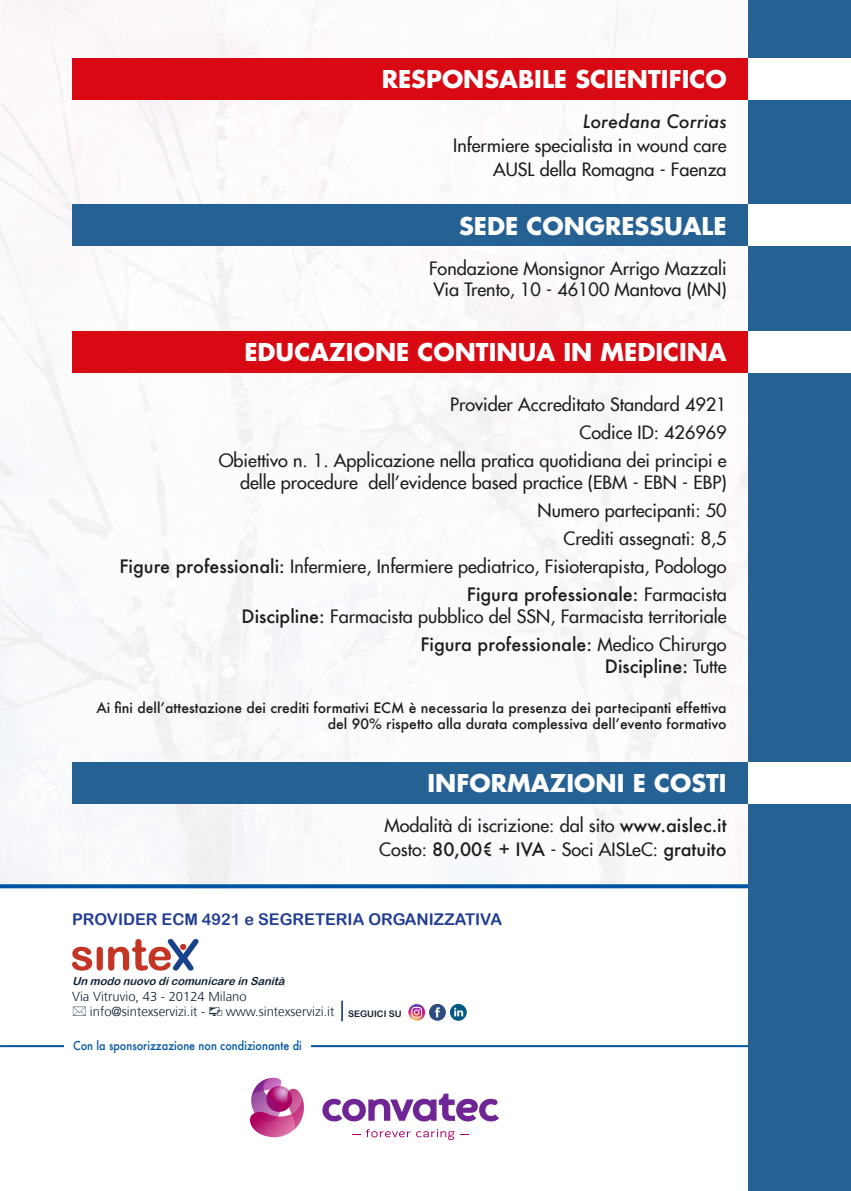
<style>
.page{position:relative;width:851px;height:1191px;background:#fff}
.page>*{position:absolute;margin:0;border:0;box-sizing:border-box;transform-origin:0 0}
.t1{font:700 24px "Futura";color:#fff}
.t2{font:18px/28px "Futura";color:#1d1d1b;text-align:right}
.t3{font:500 18px "Futura";color:#1d1d1b}
.t4{font:italic 500 18px "Futura";color:#1d1d1b}
.t5{font:16.2px "Arial Rounded MT Bold";color:#223e91}
.t6{font:500 14px/16.8px "Futura";color:#1d1d1b;text-align:right}
.t7{font:300 13px/15.6px "Frutiger";color:#0e2233}
.t8{font:500 12px "Futura";color:#0054a2;scale:.9 1}
.t9{font:italic 11.2px "Arial Rounded MT Bold";color:#0e2233}
.s1{font-weight:500}
.s2{font-weight:400}
.s3{font-family:"Arial Rounded MT Bold";font-weight:400;font-size:9px}
</style>
<div class="page">
<hr style="left:0;top:1045px;width:850px;height:2px;background:#0054a2">
<div style="left:65px;top:1040px;width:245px;height:12px;background:#fff"></div>
<img style="left:0;top:0;width:748px;height:884px">
<svg style="left:0;top:884px;width:748px;height:4px;background:#105fa7"></svg>
<div style="left:748px;top:0;width:102px;height:1191px;background:#266194"></div>
<div style="left:72px;top:58px;width:706px;height:42px;background:#d80912"></div>
<div style="left:748px;top:58px;width:102px;height:42px;background:#fff"></div>
<div style="left:72px;top:204px;width:778px;height:42px;background:#266194"></div>
<div style="left:748px;top:204px;width:102px;height:42px;background:#fff"></div>
<div style="left:72px;top:331px;width:706px;height:42px;background:#d80912"></div>
<div style="left:748px;top:331px;width:102px;height:42px;background:#fff"></div>
<div style="left:72px;top:761px;width:778px;height:42px;background:#266194"></div>
<div style="left:748px;top:761px;width:102px;height:42px;background:#fff"></div>
<svg style="left:322px;top:1093px;width:177px;height:28px"></svg>
<svg style="left:250px;top:1077px;width:54px;height:60px"></svg>
<svg style="left:366px;top:1128px;width:44px;height:9px"></svg>
<svg style="left:416px;top:1129px;width:38px;height:11px"></svg>
<svg style="left:72px;top:939px;width:126px;height:31px"></svg>
<hr style="left:341px;top:1000px;width:2px;height:21px;background:#18428b">
<svg style="left:429px;top:1004px;width:37px;height:16px"></svg>
<img style="left:408px;top:1003px;width:17px;height:17px">
<svg style="left:411px;top:1007px;width:11px;height:10px"></svg>
<h1 class="t1" style="left:382px;top:63px;width:346px">RESPONSABILE SCIENTIFICO</h1>
<p class="t4" style="left:582px;top:109px;width:145px">Loredana Corrias</p>
<p class="t2" style="left:453px;top:133px;width:275px;line-height:24px">Infermiere specialista in wound care<br>AUSL della Romagna - Faenza</p>
<h1 class="t1" style="left:459px;top:209px;width:269px">SEDE CONGRESSUALE</h1>
<p class="t2" style="left:429px;top:257px;width:299px;line-height:21.6px;text-align:left">Fondazione Monsignor Arrigo Mazzali<br>Via Trento, 10 - 46100 Mantova (MN)</p>
<h1 class="t1" style="left:244px;top:336px;width:484px">EDUCAZIONE CONTINUA IN MEDICINA</h1>
<p class="t2" style="left:219px;top:390px;width:509px">Provider Accreditato Standard 4921<br>Codice ID: 426969<br>Obiettivo n. 1. Applicazione nella pratica quotidiana dei principi e</p>
<p class="t2" style="left:119px;top:468px;width:608px">delle procedure dell’evidence based practice (EBM - EBN - EBP)<br>Numero partecipanti: 50<br>Crediti assegnati: 8,5<br><span class="s1">Figure professionali:</span> Infermiere, Infermiere pediatrico, Fisioterapista, Podologo <span class="s1">Figura professionale:</span> Farmacista</p>
<p class="t2" style="left:241px;top:602px;width:486px"><span class="s1">Discipline:</span> Farmacista pubblico del SSN, Farmacista territoriale<br><span class="s1">Figura professionale:</span> Medico Chirurgo</p>
<p class="t3" style="left:605px;top:654px;width:123px">Discipline: <span class="s2">Tutte</span></p>
<p class="t6" style="left:96px;top:699px;width:631px">Ai fini dell’attestazione dei crediti formativi ECM è necessaria la presenza dei partecipanti effettiva del 90% rispetto alla durata complessiva dell’evento formativo</p>
<h1 class="t1" style="left:427px;top:767px;width:300px">INFORMAZIONI E COSTI</h1>
<p class="t2" style="left:379px;top:813px;width:349px;line-height:24px;text-align:left">Modalità di iscrizione: dal sito <span class="s1">www.aislec.it<br></span>Costo: <span class="s1">80,00€ + IVA</span> - Soci AISLeC: <span class="s1">gratuito</span></p>
<p class="t5" style="left:72px;top:909px;width:431px">PROVIDER ECM 4921 e SEGRETERIA ORGANIZZATIVA</p>
<p class="t9" style="left:72px;top:974px;width:217px">Un modo nuovo dicomunicare in Sanità</p>
<p class="t7" style="left:90px;top:988px;width:158px;text-indent:-18px">Via Vitruvio, 43 - 20124 Milano info@sintexservizi.it -</p>
<p class="t7" style="left:226px;top:1004px;width:177px">www.sintexservizi.it <span class="s3">SEGUICI SU</span></p>
<p class="t8" style="left:73px;top:1037px;width:256px">Con la sponsorizzazione non condizionante di</p>
</div>
